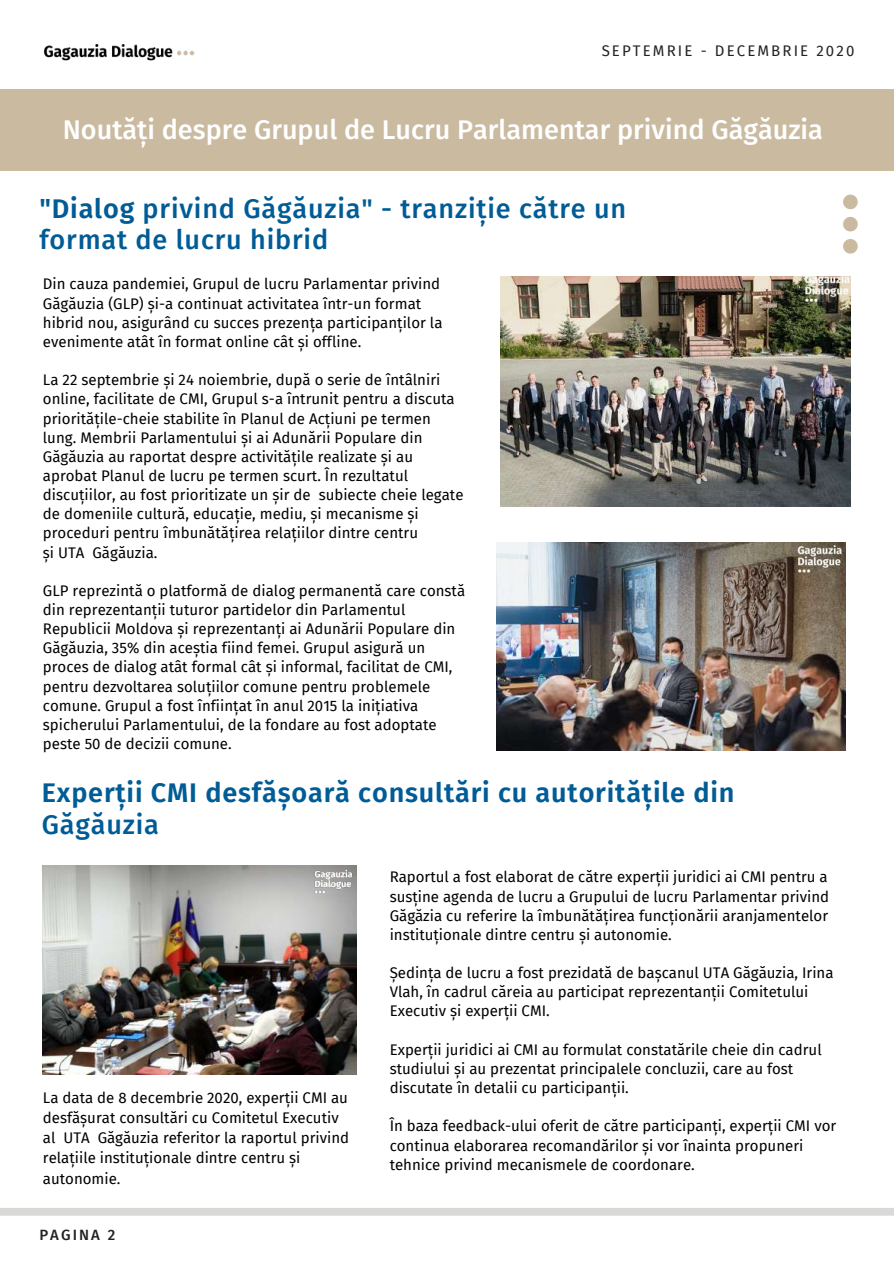
<style>
.page{position:relative;width:894px;height:1264px;background:#fff}
.page>*{position:absolute;margin:0;border:0;box-sizing:border-box;transform-origin:0 0}
.t1{font:500 27px/31.5px "Fira Sans";letter-spacing:.03em;color:#005c96}
.t2{font:500 27px "Fira Sans";color:#fff}
.t3{font:600 27px "Fira Sans";letter-spacing:.03em;color:#005c96}
.t4{font:15px/19.2px "Fira Sans";color:#000}
.t5{font:15px "Fira Sans";letter-spacing:.14em;color:#222}
.t6{font:500 14.85px "Fira Sans";letter-spacing:.14em;color:#222}
.s1{font-weight:600}
</style>
<div class="page">
<div style="left:0;top:89px;width:893px;height:82px;background:#cabaa0"></div>
<svg style="left:843px;top:217px;width:14px;height:14px"></svg>
<svg style="left:843px;top:195px;width:14px;height:14px"></svg>
<svg style="left:843px;top:239px;width:14px;height:14px"></svg>
<div style="left:0;top:1208px;width:893px;height:7px;background:#d9d9d8"></div>
<img style="left:496px;top:542px;width:349px;height:208px">
<img style="left:500px;top:277px;width:349px;height:229px">
<img style="left:43px;top:44px;width:152px;height:17px">
<img style="left:43px;top:865px;width:313px;height:209px">
<img style="left:315px;top:869px;width:37px;height:24px">
<p class="t5" style="left:601px;top:42px;width:254px">SEPTEMRIE - DECEMBRIE 2020</p>
<h1 class="t2" style="left:63px;top:113px;width:761px">Noutăți despre Grupul de Lucru Parlamentar privind Găgăuzia</h1>
<h1 class="t1" style="left:39px;top:193px;width:588px"><span class="s1">"Dialog</span> privind Găgăuzia" - tranziție către un format de lucru hibrid</h1>
<p class="t4" style="left:43px;top:275px;width:401px">Din cauza pandemiei, Grupul de lucru Parlamentar privind Găgăuzia (GLP) și-a continuat activitatea într-un format hibrid nou, asigurând cu succes prezența participanților la evenimente atât în format online cât și offline.</p>
<p class="t4" style="left:43px;top:370px;width:422px">La 22 septembrie și 24 noiembrie, după o serie de întâlniri online, facilitate de CMI, Grupul s-a întrunit pentru a discuta prioritățile-cheie stabilite în Planul de Acțiuni pe termen lung. Membrii Parlamentului și ai Adunării Populare din Găgăuzia au raportat despre activitățile realizate și au aprobat Planul de lucru pe termen scurt. În rezultatul discuțiilor, au fost prioritizate un șir de subiecte cheie legate de domeniile cultură, educație, mediu, și mecanisme și proceduri pentru îmbunătățirea relațiilor dintre centru<br>și UTA Găgăuzia.</p>
<p class="t4" style="left:43px;top:581px;width:424px">GLP reprezintă o platformă de dialog permanentă care constă din reprezentanții tuturor partidelor din Parlamentul Republicii Moldova și reprezentanți ai Adunării Populare din Găgăuzia, 35% din aceștia fiind femei. Grupul asigură un proces de dialog atât formal cât și informal, facilitat de CMI, pentru dezvoltarea soluțiilor comune pentru problemele comune. Grupul a fost înființat în anul 2015 la inițiativa spicherului Parlamentului, de la fondare au fost adoptate peste 50 de decizii comune.</p>
<h1 class="t3" style="left:42px;top:777px;width:694px">Experții CMI desfășoară consultări cu autoritățile din</h1>
<h1 class="t1" style="left:42px;top:809px;width:119px">Găgăuzia</h1>
<p class="t4" style="left:43px;top:1087px;width:307px;line-height:20.2px">La data de 8 decembrie 2020, experții CMI au desfășurat consultări cu Comitetul Executiv al UTA Găgăuzia referitor la raportul privind relațiile instituționale dintre centru și autonomie.</p>
<p class="t6" style="left:39px;top:1225px;width:77px">PAGINA 2</p>
<p class="t4" style="left:389px;top:867px;width:441px;text-align:justify">Raportul a fost elaborat de către experții juridici ai CMI pentru a susține agenda de lucru a Grupului de lucru Parlamentar privind Găgăzia cu referire la îmbunătățirea funcționării aranjamentelor instituționale dintre centru și autonomie.</p>
<p class="t4" style="left:389px;top:963px;width:445px">Ședința de lucru a fost prezidată de bașcanul UTA Găgăuzia, Irina<br>Vlah, în cadrul căreia au participat reprezentanții Comitetului<br>Executiv și experții CMI.</p>
<p class="t4" style="left:389px;top:1040px;width:433px">Experții juridici ai CMI au formulat constatările cheie din cadrul studiului și au prezentat principalele concluzii, care au fost discutate în detalii cu participanții.</p>
<p class="t4" style="left:389px;top:1116px;width:448px">În baza feedback-ului oferit de către participanți, experții CMI vor continua elaborarea recomandărilor și vor înainta propuneri tehnice privind mecanismele de coordonare.</p>
</div>
